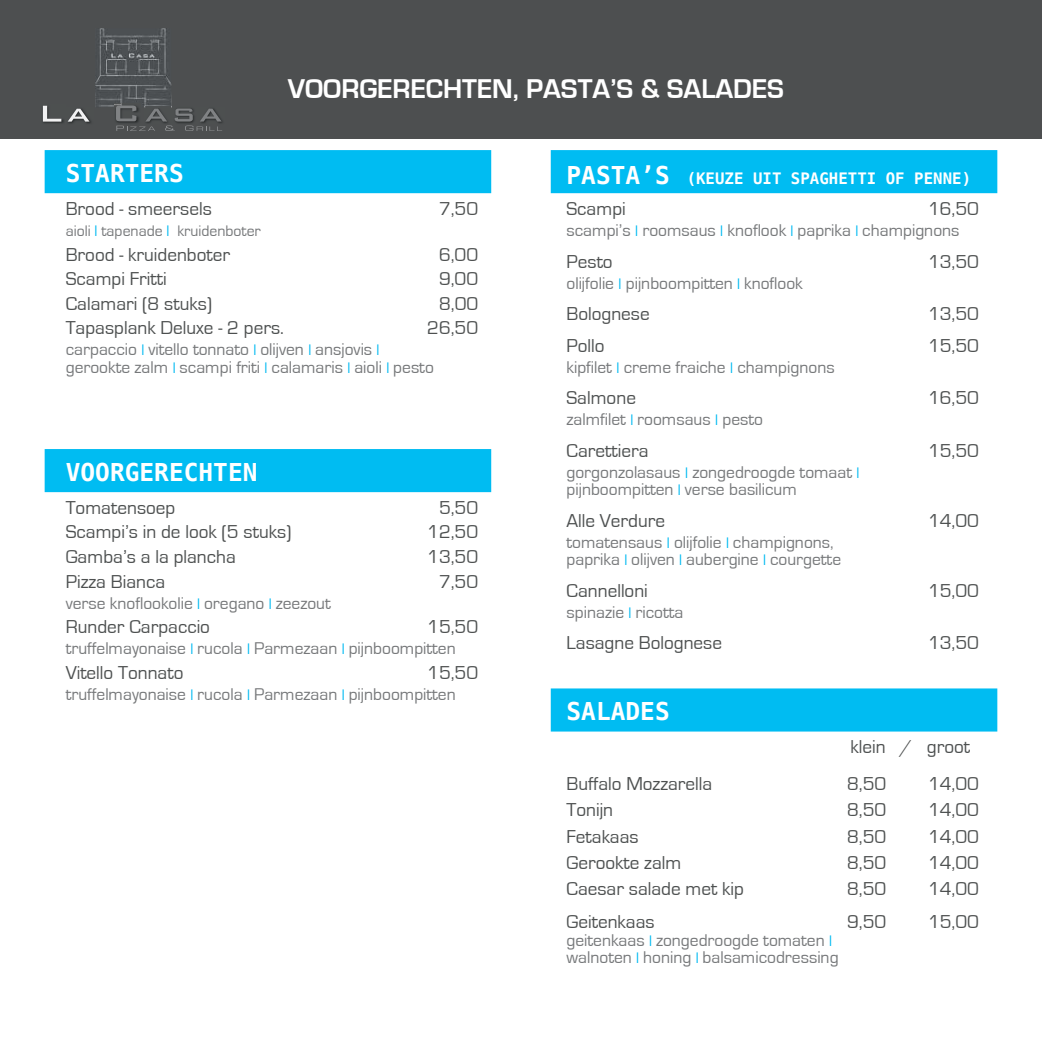
<style>
.page{position:relative;width:1042px;height:1042px;background:#fff}
.page>*{position:absolute;margin:0;border:0;box-sizing:border-box;transform-origin:0 0}
.t1{font:700 28px "Eurostile";color:#fff}
.t2{font:700 24.5px "Menlo";color:#fff}
.t3{font:19.25px "Eurostile";color:#4d5050}
.t4{font:17.5px/17.5px "Eurostile";color:#76787a}
.t5{font:700 15.75px "Menlo";color:#fff}
.t6{font:15.75px "Eurostile";color:#76787a}
.s1{font-size:24.5px}
.s2{color:#00b9f1}
.s3{font-size:15.75px;color:#00b9f1}
</style>
<div class="page">
<div style="left:0;top:0;width:1042px;height:139px;background:#4d4f50"></div>
<img style="left:95px;top:28px;width:76px;height:79px">
<img style="left:43px;top:105px;width:21px;height:18px">
<svg style="left:43px;top:106px;width:18px;height:16px"></svg>
<img style="left:68px;top:108px;width:23px;height:16px">
<svg style="left:68px;top:109px;width:21px;height:13px"></svg>
<img style="left:114px;top:104px;width:26px;height:16px">
<svg style="left:116px;top:105px;width:106px;height:26px"></svg>
<div style="left:45px;top:150px;width:446px;height:43px;background:#00bcf2;border:2px solid #00bcf2"></div>
<div style="left:551px;top:150px;width:446px;height:43px;background:#00bcf2;border:2px solid #00bcf2"></div>
<div style="left:551px;top:688px;width:446px;height:43px;background:#00bcf2;border:2px solid #00bcf2"></div>
<div style="left:45px;top:449px;width:446px;height:43px;background:#00bcf2;border:2px solid #00bcf2"></div>
<h1 class="t1" style="left:288px;top:79px;width:498px">VOORGERECHTEN, PASTA’S &amp; SALADES</h1>
<h2 class="t2" style="left:66px;top:163px;width:119px">STARTERS</h2>
<p class="t5" style="left:566px;top:172px;width:406px"><span class="s1">PASTA’S</span> (KEUZE UIT SPAGHETTI OF PENNE)</p>
<p class="t3" style="left:66px;top:202px;width:148px">Brood - smeersels</p>
<p class="t3" style="left:439px;top:202px;width:41px">7,50</p>
<p class="t6" style="left:66px;top:225px;width:197px">aioli <span class="s2">l</span> tapenade <span class="s2">l</span> kruidenboter</p>
<p class="t3" style="left:66px;top:248px;width:166px">Brood - kruidenboter</p>
<p class="t3" style="left:439px;top:248px;width:41px">6,00</p>
<p class="t3" style="left:66px;top:272px;width:102px">Scampi Fritti</p>
<p class="t3" style="left:439px;top:272px;width:41px">9,00</p>
<p class="t3" style="left:66px;top:297px;width:148px">Calamari (8 stuks)</p>
<p class="t3" style="left:439px;top:297px;width:41px">8,00</p>
<p class="t3" style="left:66px;top:321px;width:220px">Tapasplank Deluxe - 2 pers.</p>
<p class="t3" style="left:427px;top:321px;width:53px">26,50</p>
<p class="t4" style="left:66px;top:342px;width:370px">carpaccio <span class="s3">l</span> vitello tonnato <span class="s3">l</span> olijven <span class="s3">l</span> ansjovis <span class="s3">l </span>gerookte zalm <span class="s3">l</span> scampi friti <span class="s3">l</span> calamaris <span class="s3">l</span> aioli <span class="s3">l</span> pesto</p>
<h2 class="t2" style="left:66px;top:462px;width:193px">VOORGERECHTEN</h2>
<p class="t3" style="left:66px;top:501px;width:111px">Tomatensoep</p>
<p class="t3" style="left:439px;top:501px;width:41px">5,50</p>
<p class="t3" style="left:66px;top:525px;width:227px">Scampi’s in de look (5 stuks)</p>
<p class="t3" style="left:427px;top:525px;width:53px">12,50</p>
<p class="t3" style="left:66px;top:550px;width:172px">Gamba’s a la plancha</p>
<p class="t3" style="left:427px;top:550px;width:53px">13,50</p>
<p class="t3" style="left:66px;top:574px;width:101px">Pizza Bianca</p>
<p class="t3" style="left:439px;top:574px;width:41px">7,50</p>
<p class="t4" style="left:66px;top:596px;width:267px">verse knoflookolie <span class="s3">l</span> oregano <span class="s3">l</span> zeezout</p>
<p class="t3" style="left:66px;top:620px;width:146px">Runder Carpaccio</p>
<p class="t3" style="left:427px;top:620px;width:53px">15,50</p>
<p class="t4" style="left:66px;top:641px;width:391px">truffelmayonaise <span class="s3">l</span> rucola <span class="s3">l</span> Parmezaan <span class="s3">l</span> pijnboompitten</p>
<p class="t3" style="left:66px;top:665px;width:119px">Vitello Tonnato</p>
<p class="t3" style="left:427px;top:665px;width:53px">15,50</p>
<p class="t4" style="left:66px;top:687px;width:391px">truffelmayonaise <span class="s3">l</span> rucola <span class="s3">l</span> Parmezaan <span class="s3">l</span> pijnboompitten</p>
<p class="t3" style="left:566px;top:202px;width:61px">Scampi</p>
<p class="t3" style="left:928px;top:202px;width:53px">16,50</p>
<p class="t4" style="left:566px;top:223px;width:394px">scampi’s <span class="s3">l</span> roomsaus <span class="s3">l</span> knoflook <span class="s3">l</span> paprika <span class="s3">l</span> champignons</p>
<p class="t3" style="left:566px;top:255px;width:48px">Pesto</p>
<p class="t3" style="left:928px;top:255px;width:53px">13,50</p>
<p class="t4" style="left:566px;top:276px;width:238px">olijfolie <span class="s3">l</span> pijnboompitten <span class="s3">l</span> knoflook</p>
<p class="t3" style="left:566px;top:307px;width:85px">Bolognese</p>
<p class="t3" style="left:928px;top:307px;width:53px">13,50</p>
<p class="t3" style="left:566px;top:339px;width:40px">Pollo</p>
<p class="t3" style="left:928px;top:339px;width:53px">15,50</p>
<p class="t4" style="left:566px;top:360px;width:270px">kipfilet <span class="s3">l</span> creme fraiche <span class="s3">l</span> champignons</p>
<p class="t3" style="left:566px;top:391px;width:71px">Salmone</p>
<p class="t3" style="left:928px;top:391px;width:53px">16,50</p>
<p class="t4" style="left:566px;top:412px;width:198px">zalmfilet <span class="s3">l</span> roomsaus <span class="s3">l</span> pesto</p>
<p class="t3" style="left:566px;top:444px;width:83px">Carettiera</p>
<p class="t3" style="left:928px;top:444px;width:53px">15,50</p>
<p class="t4" style="left:566px;top:465px;width:294px">gorgonzolasaus <span class="s3">l</span> zongedroogde tomaat <span class="s3">l </span>pijnboompitten <span class="s3">l</span> verse basilicum</p>
<p class="t3" style="left:566px;top:514px;width:100px">Alle Verdure</p>
<p class="t3" style="left:928px;top:514px;width:53px">14,00</p>
<p class="t4" style="left:566px;top:535px;width:276px">tomatensaus <span class="s3">l</span> olijfolie <span class="s3">l</span> champignons, paprika <span class="s3">l</span> olijven <span class="s3">l</span> aubergine <span class="s3">l</span> courgette</p>
<p class="t3" style="left:566px;top:584px;width:83px">Cannelloni</p>
<p class="t3" style="left:928px;top:584px;width:53px">15,00</p>
<p class="t4" style="left:566px;top:605px;width:118px">spinazie <span class="s3">l</span> ricotta</p>
<p class="t3" style="left:566px;top:636px;width:157px">Lasagne Bolognese</p>
<p class="t3" style="left:928px;top:636px;width:53px">13,50</p>
<h2 class="t2" style="left:566px;top:701px;width:105px">SALADES</h2>
<p class="t3" style="left:850px;top:740px;width:121px">klein / groot</p>
<p class="t3" style="left:566px;top:777px;width:147px">Buffalo Mozzarella</p>
<p class="t3" style="left:847px;top:777px;width:41px">8,50</p>
<p class="t3" style="left:928px;top:777px;width:53px">14,00</p>
<p class="t3" style="left:566px;top:803px;width:48px">Tonijn</p>
<p class="t3" style="left:847px;top:803px;width:41px">8,50</p>
<p class="t3" style="left:928px;top:803px;width:53px">14,00</p>
<p class="t3" style="left:566px;top:830px;width:74px">Fetakaas</p>
<p class="t3" style="left:847px;top:830px;width:41px">8,50</p>
<p class="t3" style="left:928px;top:830px;width:53px">14,00</p>
<p class="t3" style="left:566px;top:856px;width:116px">Gerookte zalm</p>
<p class="t3" style="left:847px;top:856px;width:41px">8,50</p>
<p class="t3" style="left:928px;top:856px;width:53px">14,00</p>
<p class="t3" style="left:566px;top:882px;width:179px">Caesar salade met kip</p>
<p class="t3" style="left:847px;top:882px;width:41px">8,50</p>
<p class="t3" style="left:928px;top:882px;width:53px">14,00</p>
<p class="t3" style="left:566px;top:915px;width:90px">Geitenkaas</p>
<p class="t3" style="left:847px;top:915px;width:41px">9,50</p>
<p class="t3" style="left:928px;top:915px;width:53px">15,00</p>
<p class="t4" style="left:566px;top:933px;width:273px">geitenkaas <span class="s3">l</span> zongedroogde tomaten <span class="s3">l </span>walnoten <span class="s3">l</span> honing <span class="s3">l</span> balsamicodressing</p>
</div>
